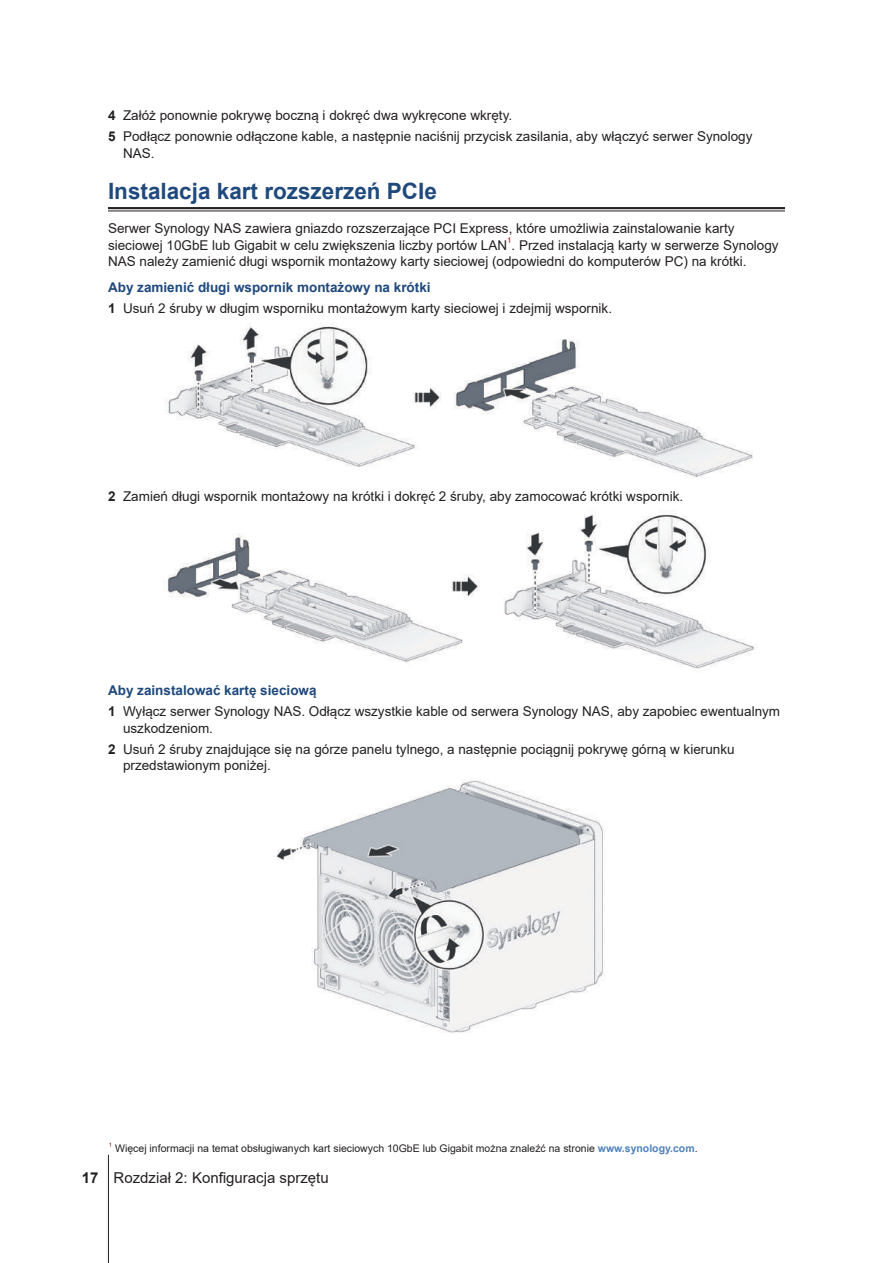
<style>
.page{position:relative;width:893px;height:1263px;background:#fff}
.page>*{position:absolute;margin:0;border:0;box-sizing:border-box;transform-origin:0 0}
.t1{font:700 22.5px "Arial";color:#1f497d}
.t2{font:15px "Arial";color:#231f20}
.t3{font:13.5px/21px "Arial";color:#231f20}
.t4{font:10.5px "Arial";color:#231f20}
.t5{font:7.8px "Arial";color:#9d070d}
.t6{font:6.15px "Arial";color:#9d070d}
.s1{font-weight:700}
.s2{font-weight:700;color:#1f497d}
.s3{font-weight:700;color:#4f81bd}
</style>
<div class="page">
<hr style="left:108px;top:1155px;width:1px;height:108px;background:#231f20">
<hr style="left:108px;top:207px;width:677px;height:2px;background:#231f20">
<hr style="left:108px;top:211px;width:677px;height:1px;background:#231f20">
<img style="left:165px;top:323px;width:588px;height:156px">
<img style="left:168px;top:514px;width:589px;height:155px">
<img style="left:276px;top:780px;width:329px;height:253px">
<p class="t3" style="left:108px;top:105px;width:646px"><span class="s1">4</span> Załóż ponownie pokrywę boczną i dokręć dwa wykręcone wkręty.<br><span class="s1">5</span> Podłącz ponownie odłączone kable, a następnie naciśnij przycisk zasilania, aby włączyć serwer Synology</p>
<p class="t3" style="left:123px;top:143px;width:33px">NAS.</p>
<h1 class="t1" style="left:108px;top:176px;width:330px">Instalacja kart rozszerzeń PCIe</h1>
<p class="t3" style="left:108px;top:220px;width:672px;line-height:16.5px">Serwer Synology NAS zawiera gniazdo rozszerzające PCI Express, które umożliwia zainstalowanie karty sieciowej 10GbE lub Gigabit w celu zwiększenia liczby portów LAN . Przed instalacją karty w serwerze Synology</p>
<p class="t5" style="left:507px;top:235px;width:6px">1</p>
<p class="t3" style="left:108px;top:251px;width:640px">NAS należy zamienić długi wspornik montażowy karty sieciowej (odpowiedni do komputerów PC) na krótki.</p>
<p class="t3" style="left:108px;top:276px;width:506px"><span class="s2">Aby zamienić długi wspornik montażowy na krótki<br></span><span class="s1">1</span> Usuń 2 śruby w długim wsporniku montażowym karty sieciowej i zdejmij wspornik.</p>
<p class="t3" style="left:108px;top:486px;width:577px"><span class="s1">2</span> Zamień długi wspornik montażowy na krótki i dokręć 2 śruby, aby zamocować krótki wspornik.</p>
<p class="t3" style="left:108px;top:680px;width:674px"><span class="s2">Aby zainstalować kartę sieciową<br></span><span class="s1">1</span> Wyłącz serwer Synology NAS. Odłącz wszystkie kable od serwera Synology NAS, aby zapobiec ewentualnym</p>
<p class="t3" style="left:108px;top:717px;width:628px;text-indent:15px">uszkodzeniom.<br><span class="s1">2</span> Usuń 2 śruby znajdujące się na górze panelu tylnego, a następnie pociągnij pokrywę górną w kierunku</p>
<p class="t3" style="left:123px;top:755px;width:149px">przedstawionym poniżej.</p>
<p class="t6" style="left:109px;top:1140px;width:5px">1</p>
<p class="t4" style="left:115px;top:1141px;width:584px">Więcej informacji na temat obsługiwanych kart sieciowych 10GbE lub Gigabit można znaleźć na stronie <span class="s3">www.synology.com</span>.</p>
<p class="t2" style="left:82px;top:1167px;width:248px"><span class="s1">17</span> Rozdział 2: Konfiguracja sprzętu</p>
</div>
